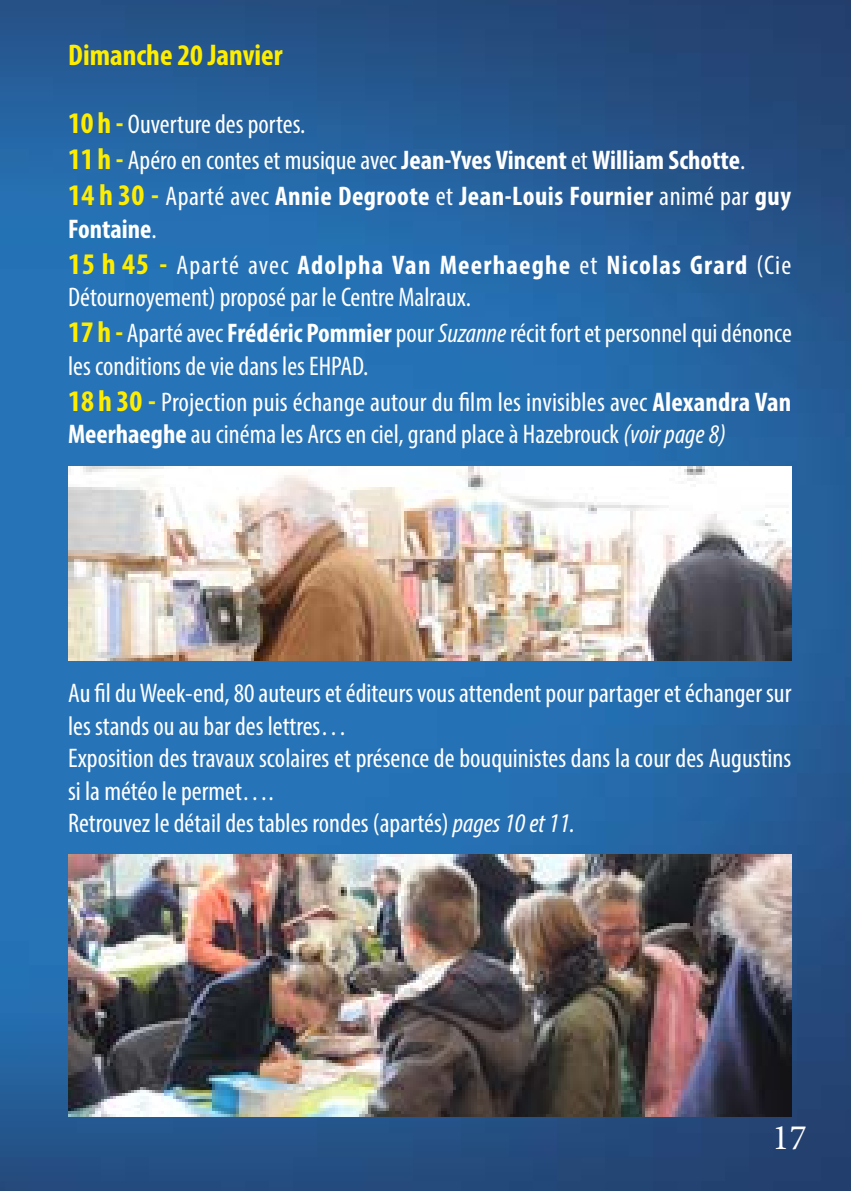
<style>
.page{position:relative;width:851px;height:1191px;background:#fff}
.page>*{position:absolute;margin:0;border:0;box-sizing:border-box;transform-origin:0 0}
.t1{font:36px "Minion Pro";color:#fff}
.t2{font:700 condensed 30px "Myriad Pro";color:#ffed00}
.t3{font:condensed 27px/36px "Myriad Pro";color:#fff}
.t4{font:700 condensed 27px/36px "Myriad Pro";letter-spacing:.045em;color:#fff}
.s1{font-weight:700;font-size:30px;color:#ffed00}
.s2{font-weight:700}
.s3{font-weight:400}
.s4{font-size:30px;color:#ffed00}
.s5{font-style:italic}
</style>
<div class="page">
<img style="left:0;top:0;width:850px;height:1191px">
<img style="left:68px;top:855px;width:723px;height:261px">
<img style="left:68px;top:466px;width:723px;height:195px">
<p class="t2" style="left:68px;top:36px;width:216px">Dimanche 20 Janvier</p>
<p class="t3" style="left:68px;top:106px;width:724px"><span class="s1">10 h -</span> Ouverture des portes.<br><span class="s1">11 h -</span> Apéro en contes et musique avec <span class="s2">Jean-Yves Vincent</span> et <span class="s2">William Schotte</span>.<br><span class="s1">14 h 30 -</span> Aparté avec <span class="s2">Annie Degroote</span> et <span class="s2">Jean-Louis Fournier</span> animé par <span class="s2">guy</span></p>
<p class="t4" style="left:68px;top:210px;width:724px">Fontaine<span class="s3">.<br></span><span class="s4">15 h 45 -</span> <span class="s3">Aparté avec</span> Adolpha Van Meerhaeghe <span class="s3">et</span> Nicolas Grard <span class="s3">(Cie</span></p>
<p class="t3" style="left:68px;top:279px;width:725px">Détournoyement) proposé par le Centre Malraux.<br><span class="s1">17 h -</span> Aparté avec <span class="s2">Frédéric Pommier</span> pour <span class="s5">Suzanne</span> récit fort et personnel qui dénonce</p>
<p class="t3" style="left:68px;top:347px;width:724px">les conditions de vie dans les EHPAD.<br><span class="s1">18 h 30 -</span> Projection puis échange autour du film les invisibles avec <span class="s2">Alexandra Van</span></p>
<p class="t3" style="left:68px;top:416px;width:659px"><span class="s2">Meerhaeghe</span> au cinéma les Arcs en ciel, grand place à Hazebrouck <span class="s5">(voir page 8)</span></p>
<p class="t3" style="left:68px;top:677px;width:724px;line-height:32.4px">Au fil du Week-end, 80 auteurs et éditeurs vous attendent pour partager et échanger sur les stands ou au bar des lettres…<br>Exposition des travaux scolaires et présence de bouquinistes dans la cour des Augustins si la météo le permet….<br>Retrouvez le détail des tables rondes (apartés) <span class="s5">pages 10 et 11.</span></p>
<h1 class="t1" style="left:772px;top:1113px;width:36px">17</h1>
</div>
